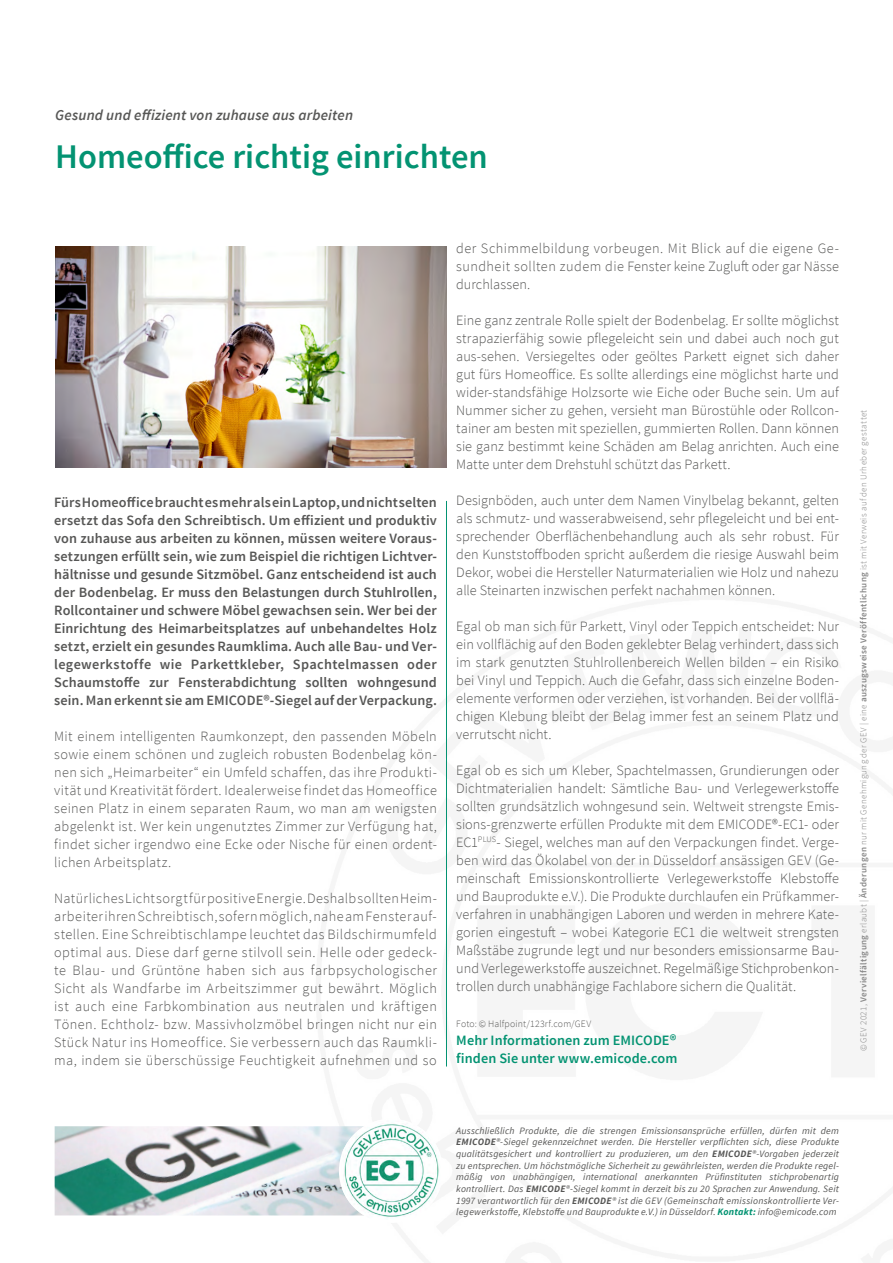
<style>
.page{position:relative;width:893px;height:1263px;background:#fff}
.page>*{position:absolute;margin:0;border:0;box-sizing:border-box;transform-origin:0 0}
.t1{font:600 34.5px "Source Sans Pro";color:#039372}
.t2{font:italic 600 15px "Source Sans Pro";letter-spacing:.01em;color:#575756}
.t3{font:300 14.25px/18px "Source Sans Pro";letter-spacing:.005em;color:#575756;text-align:justify}
.t4{font:600 14.25px/18px "Source Sans Pro";letter-spacing:.005em;color:#575756;text-align:justify}
.t5{font:600 14.25px/18px "Source Sans Pro";letter-spacing:.005em;color:#039372}
.t6{font:italic 9.75px/11.7px "Source Sans Pro";letter-spacing:.015em;color:#575756;text-align:justify}
.t7{font:300 9.75px "Source Sans Pro";letter-spacing:.015em;color:#575756}
.t8{font:300 9px "Source Sans Pro";letter-spacing:.04em;color:#878787}
.s1{font-size:15px}
.s2{font-weight:600}
.s3{font-weight:700}
.s4{font-weight:700;color:#039372}
</style>
<div class="page">
<img style="left:55px;top:1126px;width:287px;height:89px">
<img style="left:342px;top:1123px;width:97px;height:95px">
<img style="left:55px;top:247px;width:391px;height:221px">
<hr style="left:446px;top:501px;width:1px;height:565px;background:#039372">
<p class="t2" style="left:55px;top:105px;width:299px">Gesund und effizient von zuhause aus arbeiten</p>
<h1 class="t1" style="left:55px;top:135px;width:434px">Homeoffice richtig einrichten</h1>
<p class="t4" style="left:54px;top:494px;width:384px">Fürs Homeoffice braucht es mehr als ein Laptop, und nicht selten ersetzt das Sofa den Schreibtisch. Um effizient und produktiv von zuhause aus arbeiten zu können, müssen weitere Voraus&shy;setzungen erfüllt sein, wie zum Beispiel die richtigen Lichtver&shy;hältnisse und gesunde Sitzmöbel. Ganz entscheidend ist auch der Bodenbelag. Er muss den Belastungen durch Stuhlrollen, Rollcontainer und schwere Möbel gewachsen sein. Wer bei der Einrichtung des Heimarbeitsplatzes auf unbehandeltes Holz setzt, erzielt ein gesundes Raumklima. Auch alle Bau- und Ver&shy;legewerkstoffe wie Parkettkleber, Spachtelmassen oder Schaumstoffe zur Fensterabdichtung sollten wohngesund sein. Man erkennt sie am EMICODE®-Siegel auf der Verpackung.</p>
<p class="t3" style="left:54px;top:727px;width:384px">Mit einem intelligenten Raumkonzept, den passenden Möbeln sowie einem schönen und zugleich robusten Bodenbelag kön&shy;nen sich „Heimarbeiter“ ein Umfeld schaffen, das ihre Produkti&shy;vität und Kreativität fördert. Idealerweise findet das Homeoffice seinen Platz in einem separaten Raum, wo man am wenigsten abgelenkt ist. Wer kein ungenutztes Zimmer zur Verfügung hat, findet sicher irgendwo eine Ecke oder Nische für einen ordent&shy;lichen Arbeitsplatz.</p>
<p class="t3" style="left:54px;top:889px;width:384px">Natürliches Licht sorgt für positive Energie. Deshalb sollten Heim&shy;arbeiter ihren Schreibtisch, sofern möglich, nahe am Fenster auf&shy;stellen. Eine Schreibtischlampe leuchtet das Bildschirmumfeld optimal aus. Diese darf gerne stilvoll sein. Helle oder gedeck&shy;te Blau- und Grüntöne haben sich aus farbpsychologischer Sicht als Wandfarbe im Arbeitszimmer gut bewährt. Möglich ist auch eine Farbkombination aus neutralen und kräftigen Tönen. Echtholz- bzw. Massivholzmöbel bringen nicht nur ein Stück Natur ins Homeoffice. Sie verbessern auch das Raumkli&shy;ma, indem sie überschüssige Feuchtigkeit aufnehmen und so</p>
<p class="t3" style="left:456px;top:239px;width:384px">der Schimmelbildung vorbeugen. Mit Blick auf die eigene Ge&shy;sundheit sollten zudem die Fenster keine Zugluft oder gar Nässe durchlassen.</p>
<p class="t3" style="left:456px;top:311px;width:384px">Eine ganz zentrale Rolle spielt der Bodenbelag. Er sollte möglichst strapazierfähig sowie pflegeleicht sein und dabei auch noch gut aus-sehen. Versiegeltes oder geöltes Parkett eignet sich daher gut fürs Homeoffice. Es sollte allerdings eine möglichst harte und wider-standsfähige Holzsorte wie Eiche oder Buche sein. Um auf Nummer sicher zu gehen, versieht man Bürostühle oder Rollcon&shy;tainer am besten mit speziellen, gummierten Rollen. Dann können sie ganz bestimmt keine Schäden am Belag anrichten. Auch eine Matte unter dem Drehstuhl schützt das Parkett.</p>
<p class="t3" style="left:456px;top:491px;width:384px">Designböden, auch unter dem Namen Vinylbelag bekannt, gelten als schmutz- und wasserabweisend, sehr pflegeleicht und bei ent&shy;sprechender Oberflächenbehandlung auch als sehr robust. Für den Kunststoffboden spricht außerdem die riesige Auswahl beim Dekor, wobei die Hersteller Naturmaterialien wie Holz und nahezu alle Steinarten inzwischen perfekt nachahmen können.</p>
<p class="t3" style="left:456px;top:617px;width:384px">Egal ob man sich für Parkett, Vinyl oder Teppich entscheidet: Nur ein vollflächig auf den Boden geklebter Belag verhindert, dass sich im stark genutzten Stuhlrollenbereich Wellen bilden – ein Risiko bei Vinyl und Teppich. Auch die Gefahr, dass sich einzelne Boden&shy;elemente verformen oder verziehen, ist vorhanden. Bei der vollflä&shy;chigen Klebung bleibt der Belag immer fest an seinem Platz und verrutscht nicht.</p>
<p class="t3" style="left:456px;top:761px;width:384px">Egal ob es sich um Kleber, Spachtelmassen, Grundierungen oder Dichtmaterialien handelt: Sämtliche Bau- und Verlegewerkstoffe sollten grundsätzlich wohngesund sein. Weltweit strengste Emis&shy;sions-grenzwerte erfüllen Produkte mit dem EMICODE®-EC1- oder EC1<sup>PLUS</sup>- Siegel, welches man auf den Verpackungen findet. Verge&shy;ben wird das Ökolabel von der in Düsseldorf ansässigen GEV (Ge&shy;meinschaft Emissionskontrollierte Verlegewerkstoffe Klebstoffe und Bauprodukte e.V.). Die Produkte durchlaufen ein Prüfkammer&shy;verfahren in unabhängigen Laboren und werden in mehrere Kate&shy;gorien eingestuft – wobei Kategorie EC1 die weltweit strengsten Maßstäbe zugrunde legt und nur besonders emissionsarme Bau&shy;und Verlegewerkstoffe auszeichnet. Regelmäßige Stichprobenkon&shy;trollen durch unabhängige Fachlabore sichern die Qualität.</p>
<p class="t5" style="left:456px;top:1032px;width:223px">Mehr Informationen zum EMICODE<span class="s1">® </span>finden Sie unter www.emicode.com</p>
<p class="t7" style="left:456px;top:1018px;width:136px">Foto: © Halfpoint/123rf.com/GEV</p>
<p class="t8" style="left:858px;top:1051px;width:643px;rotate:-90deg">© GEV 2021, <span class="s2">Vervielfältigung</span> erlaubt | <span class="s2">Änderungen</span> nur mit Genehmigung der GEV | eine <span class="s2">auszugsweise Veröffentlichung</span> ist mit Verweis auf den Urheber gestattet</p>
<p class="t6" style="left:456px;top:1124px;width:384px">Ausschließlich Produkte, die die strengen Emissionsansprüche erfüllen, dürfen mit dem <span class="s3">EMICODE</span>®-Siegel gekennzeichnet werden. Die Hersteller verpflichten sich, diese Produkte qualitätsgesichert und kontrolliert zu produzieren, um den <span class="s3">EMICODE</span>®-Vorgaben jederzeit zu entsprechen. Um höchstmögliche Sicherheit zu gewährleisten, werden die Produkte regel&shy;mäßig von unabhängigen, international anerkannten Prüfinstituten stichprobenartig kontrolliert. Das <span class="s3">EMICODE</span>®-Siegel kommt in derzeit bis zu 20 Sprachen zur Anwendung. Seit 1997 verantwortlich für den <span class="s3">EMICODE</span>® ist die GEV (Gemeinschaft emissionskontrollierte Ver&shy;legewerkstoffe, Klebstoffe und Bauprodukte e.V.) in Düsseldorf. <span class="s4">Kontakt:</span> info@emicode.com</p>
</div>
